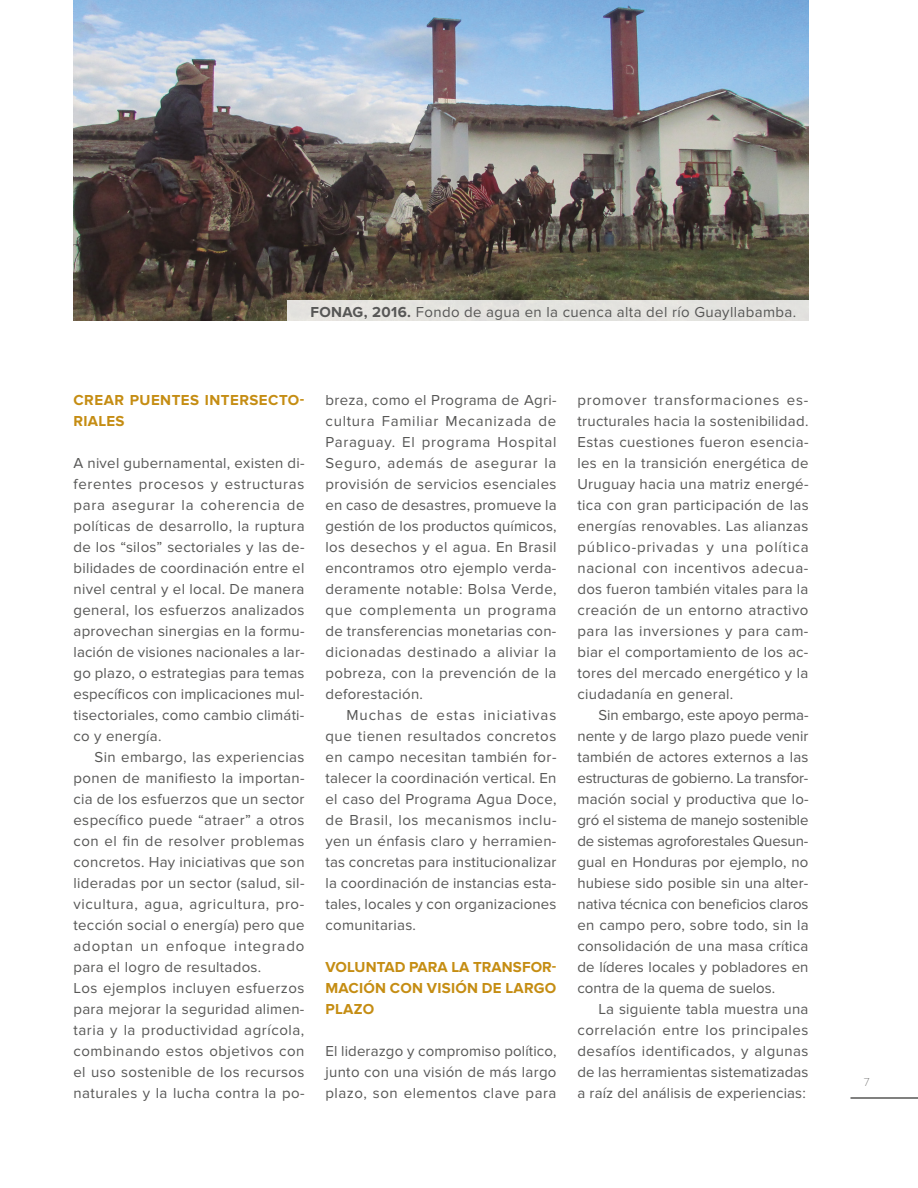
<style>
.page{position:relative;width:918px;height:1188px;background:#fff}
.page>*{position:absolute;margin:0;border:0;box-sizing:border-box;transform-origin:0 0}
.t1{font:15px/21px "Proxima Nova";letter-spacing:.02em;color:#575756;text-align:justify}
.t2{font:700 15px/21px "Proxima Nova";letter-spacing:.015em;color:#c58d13;text-align:justify}
.t3{font:700 15px/21px "Proxima Nova";letter-spacing:.035em;color:#c58d13}
.t4{font:100 12px "Proxima Nova T";color:#575756}
.s1{font-weight:700}
</style>
<div class="page">
<img style="left:74px;top:0;width:734px;height:321px">
<div style="left:287px;top:301px;width:521px;height:20px;background:#e4e3df"></div>
<hr style="left:850px;top:1097px;width:68px;height:2px;background:#575756">
<p class="t1" style="left:310px;top:302px;width:487px"><span class="s1">FONAG, 2016.</span> Fondo de agua en la cuenca alta del río Guayllabamba.</p>
<p class="t3" style="left:74px;top:390px;width:232px">CREAR PUENTES INTERSECTO-<br>RIALES</p>
<p class="t1" style="left:74px;top:453px;width:233px">A nivel gubernamental, existen di&shy;ferentes procesos y estructuras para asegurar la coherencia de políticas de desarrollo, la ruptura de los “silos” sectoriales y las de&shy;bilidades de coordinación entre el nivel central y el local. De manera general, los esfuerzos analizados aprovechan sinergias en la formu&shy;lación de visiones nacionales a lar&shy;go plazo, o estrategias para temas específicos con implicaciones mul&shy;tisectoriales, como cambio climáti&shy;co y energía.</p>
<p class="t1" style="left:74px;top:747px;width:233px;text-align:left;text-indent:21px">Sin embargo, las experiencias ponen de manifiesto la importan&shy;cia de los esfuerzos que un sector específico puede “atraer” a otros con el fin de resolver problemas concretos. Hay iniciativas que son lideradas por un sector (salud, sil&shy;vicultura, agua, agricultura, pro&shy;tección social o energía) pero que adoptan un enfoque integrado para el logro de resultados.<br>Los ejemplos incluyen esfuerzos para mejorar la seguridad alimen&shy;taria y la productividad agrícola, combinando estos objetivos con el uso sostenible de los recursos naturales y la lucha contra la po-</p>
<p class="t1" style="left:326px;top:390px;width:233px">breza, como el Programa de Agri&shy;cultura Familiar Mecanizada de Paraguay. El programa Hospital Seguro, además de asegurar la provisión de servicios esenciales en caso de desastres, promueve la gestión de los productos químicos, los desechos y el agua. En Brasil encontramos otro ejemplo verda&shy;deramente notable: Bolsa Verde, que complementa un programa de transferencias monetarias con&shy;dicionadas destinado a aliviar la pobreza, con la prevención de la deforestación.</p>
<p class="t1" style="left:326px;top:705px;width:233px;text-indent:21px">Muchas de estas iniciativas que tienen resultados concretos en campo necesitan también for&shy;talecer la coordinación vertical. En el caso del Programa Agua Doce, de Brasil, los mecanismos inclu&shy;yen un énfasis claro y herramien&shy;tas concretas para institucionalizar la coordinación de instancias esta&shy;tales, locales y con organizaciones comunitarias.</p>
<p class="t2" style="left:326px;top:957px;width:232px">VOLUNTAD PARA LA TRANSFOR-MACIÓN CON VISIÓN DE LARGO PLAZO</p>
<p class="t1" style="left:326px;top:1041px;width:233px">El liderazgo y compromiso político, junto con una visión de más largo plazo, son elementos clave para</p>
<p class="t1" style="left:577px;top:390px;width:233px">promover transformaciones es&shy;tructurales hacia la sostenibilidad.<br>Estas cuestiones fueron esencia&shy;les en la transición energética de Uruguay hacia una matriz energé&shy;tica con gran participación de las energías renovables. Las alianzas público-privadas y una política nacional con incentivos adecua&shy;dos fueron también vitales para la creación de un entorno atractivo para las inversiones y para cam&shy;biar el comportamiento de los ac&shy;tores del mercado energético y la ciudadanía en general.</p>
<p class="t1" style="left:577px;top:705px;width:233px;text-indent:21px">Sin embargo, este apoyo perma&shy;nente y de largo plazo puede venir también de actores externos a las estructuras de gobierno. La transfor&shy;mación social y productiva que lo&shy;gró el sistema de manejo sostenible de sistemas agroforestales Quesun&shy;gual en Honduras por ejemplo, no hubiese sido posible sin una alter&shy;nativa técnica con beneficios claros en campo pero, sobre todo, sin la consolidación de una masa crítica de líderes locales y pobladores en contra de la quema de suelos.</p>
<p class="t1" style="left:577px;top:999px;width:233px;text-indent:21px">La siguiente tabla muestra una correlación entre los principales desafíos identificados, y algunas de las herramientas sistematizadas a raíz del análisis de experiencias:</p>
<p class="t4" style="left:864px;top:1075px;width:7px">7</p>
</div>
